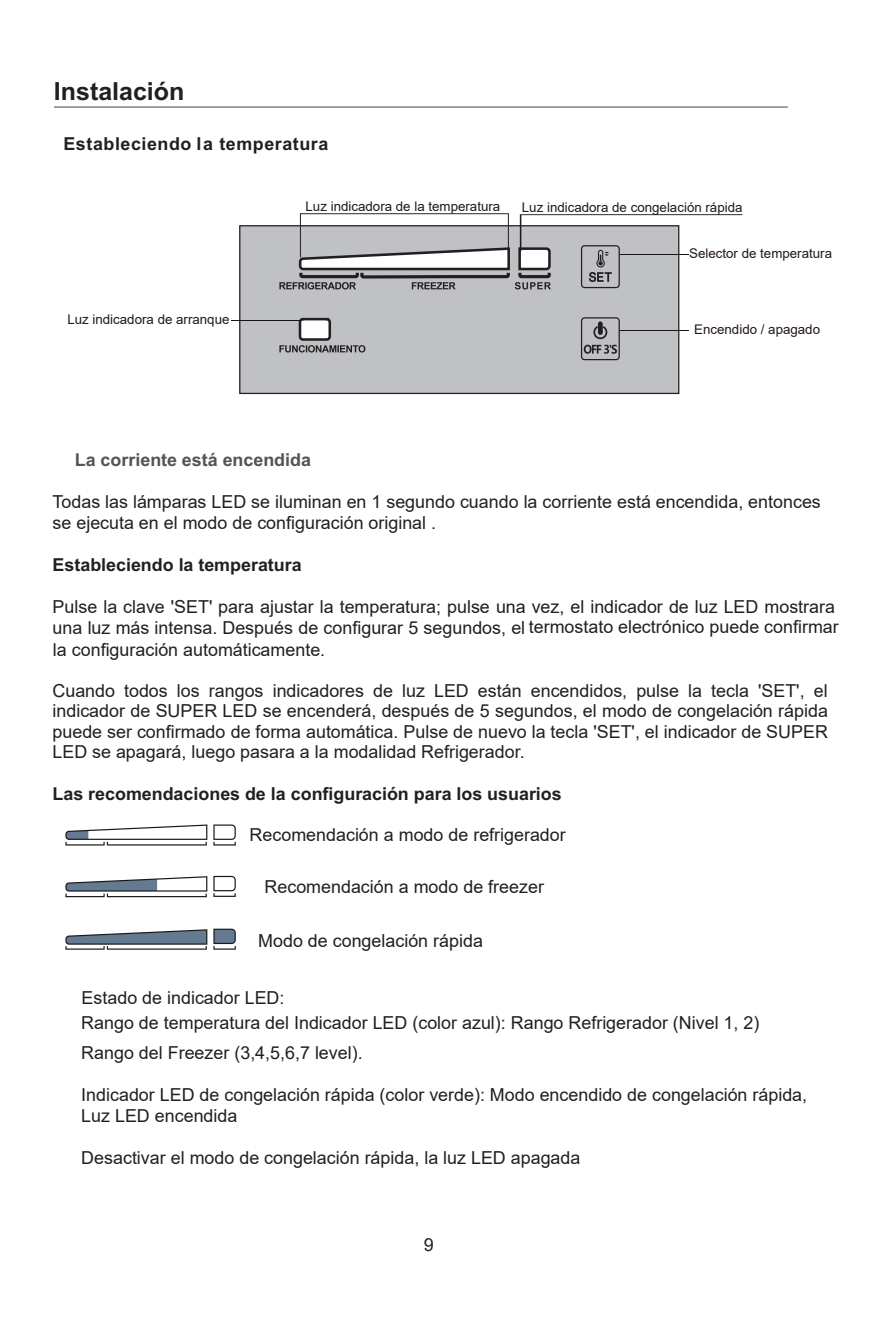
<style>
.page{position:relative;width:894px;height:1339px;background:#fff}
.page>*{position:absolute;margin:0;border:0;box-sizing:border-box;transform-origin:0 0}
.t1{font:700 24.97px "Arial";color:#231f20}
.t2{font:18px "Arial";color:#231f20}
.t3{font:17.78px/20.5px "Arial";color:#231f20}
.t4{font:700 17.78px "Arial";color:#231f20}
.t5{font:700 17.78px "Arial";letter-spacing:.03em;color:#231f20}
.t6{font:700 17.78px "Arial";color:#535456}
.t7{font:13.28px "Arial";color:#241916}
</style>
<div class="page">
<div style="left:239px;top:225px;width:440px;height:169px;background:#c0c1c4;border:1px solid #231f20"></div>
<svg style="left:580px;top:317px;width:39px;height:43px"></svg>
<svg style="left:279px;top:317px;width:86px;height:35px"></svg>
<hr style="left:54px;top:106px;width:733px;height:2px;background:#94969c">
<svg style="left:213px;top:824px;width:23px;height:21px"></svg>
<svg style="left:213px;top:876px;width:23px;height:21px"></svg>
<svg style="left:213px;top:928px;width:23px;height:22px"></svg>
<svg style="left:65px;top:824px;width:142px;height:21px"></svg>
<svg style="left:65px;top:876px;width:142px;height:21px"></svg>
<svg style="left:65px;top:929px;width:142px;height:21px"></svg>
<hr style="left:231px;top:320px;width:68px;height:1px;background:#171412">
<hr style="left:620px;top:330px;width:68px;height:1px;background:#171412">
<svg style="left:279px;top:213px;width:463px;height:76px"></svg>
<h1 class="t1" style="left:54px;top:82px;width:132px">Instalación</h1>
<p class="t5" style="left:63px;top:137px;width:266px">Estableciendo la temperatura</p>
<p class="t7" style="left:305px;top:197px;width:196px">Luz indicadora de la temperatura</p>
<p class="t7" style="left:521px;top:198px;width:222px">Luz indicadora de congelación rápida</p>
<p class="t7" style="left:67px;top:310px;width:164px">Luz indicadora de arranque</p>
<p class="t7" style="left:689px;top:244px;width:144px">Selector de temperatura</p>
<p class="t7" style="left:694px;top:320px;width:127px">Encendido / apagado</p>
<p class="t6" style="left:75px;top:453px;width:238px">La corriente está encendida</p>
<p class="t3" style="left:53px;top:492px;width:769px">Todas las lámparas LED se iluminan en 1 segundo cuando la corriente está encendida, entonces se ejecuta en el modo de configuración original .</p>
<p class="t4" style="left:53px;top:558px;width:250px">Estableciendo la temperatura</p>
<p class="t3" style="left:52px;top:597px;width:787px">Pulse la clave 'SET' para ajustar la temperatura; pulse una vez, el indicador de luz LED mostrara una luz más intensa. Después de configurar 5 segundos, el termostato electrónico puede confirmar</p>
<p class="t3" style="left:53px;top:639px;width:274px">la configuración automáticamente.</p>
<p class="t3" style="left:52px;top:680px;width:776px;text-align:justify">Cuando todos los rangos indicadores de luz LED están encendidos, pulse la tecla 'SET', el indicador de SUPER LED se encenderá, después de 5 segundos, el modo de congelación rápida puede ser confirmado de forma automática. Pulse de nuevo la tecla 'SET', el indicador de SUPER LED se apagará, luego pasara a la modalidad Refrigerador.</p>
<p class="t4" style="left:52px;top:787px;width:510px">Las recomendaciones de la configuración para los usuarios</p>
<p class="t3" style="left:249px;top:824px;width:317px">Recomendación a modo de refrigerador</p>
<p class="t3" style="left:264px;top:876px;width:281px">Recomendación a modo de freezer</p>
<p class="t3" style="left:258px;top:930px;width:226px">Modo de congelación rápida</p>
<p class="t3" style="left:81px;top:985px;width:679px;line-height:25.2px">Estado de indicador LED:<br>Rango de temperatura del Indicador LED (color azul): Rango Refrigerador (Nivel 1, 2)</p>
<p class="t3" style="left:81px;top:1043px;width:283px">Rango del Freezer (3,4,5,6,7 level).</p>
<p class="t3" style="left:81px;top:1085px;width:727px">Indicador LED de congelación rápida (color verde): Modo encendido de congelación rápida,<br>Luz LED encendida</p>
<p class="t3" style="left:81px;top:1147px;width:500px">Desactivar el modo de congelación rápida, la luz LED apagada</p>
<p class="t2" style="left:423px;top:1232px;width:12px">9</p>
</div>
